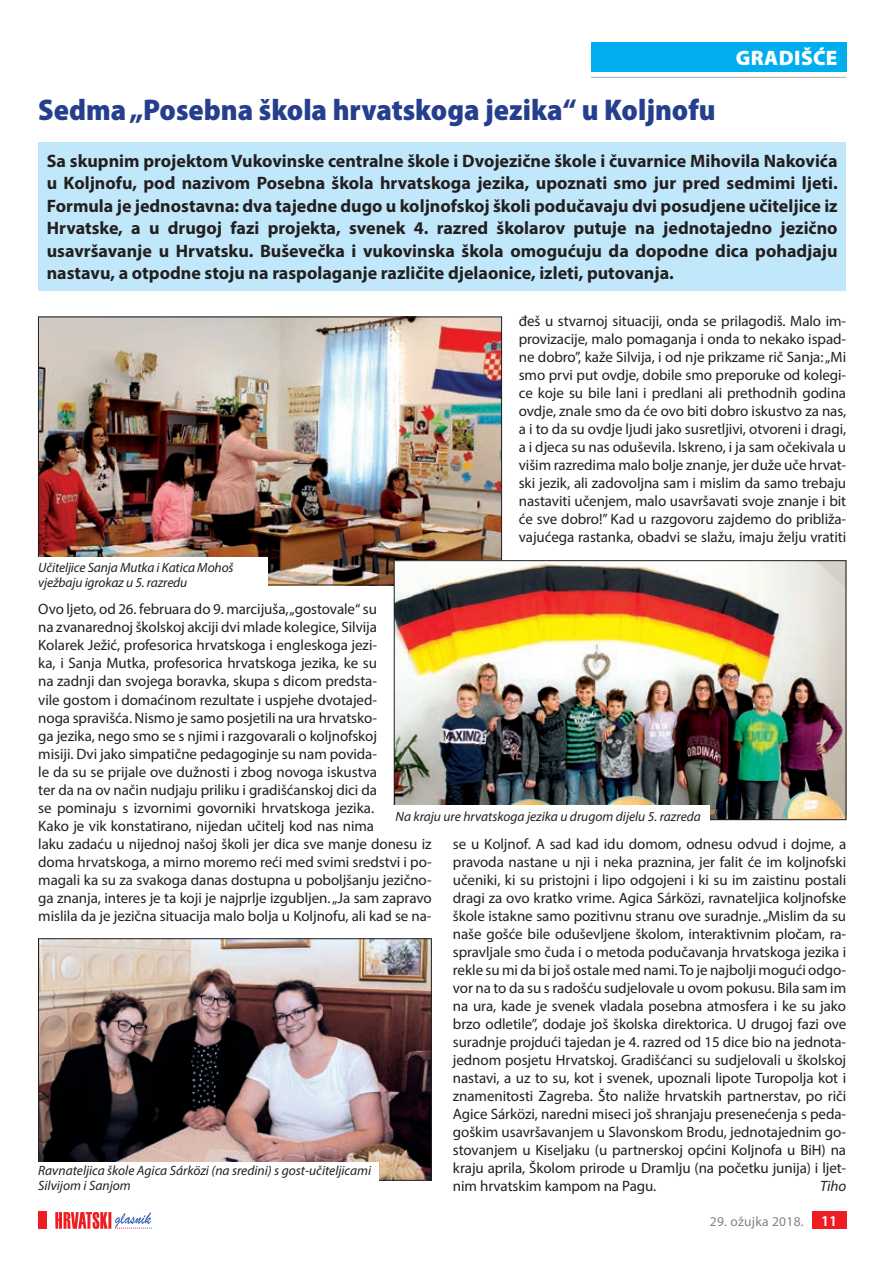
<style>
.page{position:relative;width:893px;height:1263px;background:#fff}
.page>*{position:absolute;margin:0;border:0;box-sizing:border-box;transform-origin:0 0}
.t1{font:900 semi-condensed 30px "Myriad Pro";color:#253f8e}
.t2{font:900 21px "Myriad Pro";color:#fff}
.t3{font:700 18px/22.5px "Myriad Pro";color:#231f20;text-align:justify}
.t4{font:15px/18px "Myriad Pro";letter-spacing:-.005em;color:#231f20;text-align:justify}
.t5{font:italic 15px "Myriad Pro";color:#231f20}
.t6{font:italic 13.5px/15px "Myriad Pro";color:#231f20}
.t7{font:13.5px "Myriad Pro";letter-spacing:.02em;color:#808285}
.s1{font-weight:600;font-size:15px;color:#fff}
</style>
<div class="page">
<div style="left:812px;top:1212px;width:34px;height:17px;background:#ee1d23"></div>
<svg style="left:55px;top:1212px;width:97px;height:17px"></svg>
<div style="left:38px;top:1212px;width:9px;height:17px;background:#ee1d23"></div>
<div style="left:591px;top:43px;width:255px;height:29px;background:#00aeef"></div>
<hr style="left:591px;top:77px;width:255px;height:1px;background:#a8a9ad">
<div style="left:38px;top:142px;width:808px;height:148px;background:#c1e8fa"></div>
<img style="left:40px;top:319px;width:460px;height:264px">
<img style="left:40px;top:940px;width:390px;height:238px">
<img style="left:396px;top:562px;width:448px;height:256px">
<div style="left:34px;top:557px;width:234px;height:34px;background:#fff"></div>
<div style="left:391px;top:805px;width:319px;height:22px;background:#fff"></div>
<div style="left:34px;top:1162px;width:344px;height:31px;background:#fff"></div>
<h2 class="t2" style="left:736px;top:44px;width:28px">GRADI</h2>
<h2 class="t2" style="left:801px;top:44px;width:36px">šĆE</h2>
<h1 class="t1" style="left:38px;top:90px;width:679px">Sedma „Posebna škola hrvatskoga jezika“ u Koljnofu</h1>
<p class="t3" style="left:47px;top:149px;width:792px">Sa skupnim projektom Vukovinske centralne škole i Dvojezične škole i čuvarnice Mihovila Nakovića u Koljnofu, pod nazivom Posebna škola hrvatskoga jezika, upoznati smo jur pred sedmimi ljeti.<br>Formula je jednostavna: dva tajedne dugo u koljnofskoj školi podučavaju dvi posudjene učiteljice iz Hrvatske, a u drugoj fazi projekta, svenek 4. razred školarov putuje na jednotajedno jezično usavršavanje u Hrvatsku. Buševečka i vukovinska škola omogućuju da dopodne dica pohadjaju nastavu, a otpodne stoju na raspolaganje različite djelaonice, izleti, putovanja.</p>
<p class="t6" style="left:38px;top:560px;width:197px">Učiteljice Sanja Mutka i Katica Mohoš vježbaju igrokaz u 5. razredu</p>
<p class="t4" style="left:519px;top:312px;width:329px">đeš u stvarnoj situaciji, onda se prilagodiš. Malo im&shy;provizacije, malo pomaganja i onda to nekako ispad&shy;ne dobro”, kaže Silvija, i od nje prikzame rič Sanja: „Mi smo prvi put ovdje, dobile smo preporuke od kolegi&shy;ce koje su bile lani i predlani ali prethodnih godina ovdje, znale smo da će ovo biti dobro iskustvo za nas, a i to da su ovdje ljudi jako susretljivi, otvoreni i dragi, a i djeca su nas oduševila. Iskreno, i ja sam očekivala u višim razredima malo bolje znanje, jer duže uče hrvat&shy;ski jezik, ali zadovoljna sam i mislim da samo trebaju nastaviti učenjem, malo usavršavati svoje znanje i bit će sve dobro!” Kad u razgovoru zajdemo do približa&shy;vajućega rastanka, obadvi se slažu, imaju želju vratiti</p>
<p class="t4" style="left:38px;top:600px;width:395px;text-align:left">Ovo ljeto, od 26. februara do 9. marcijuša, „gostovale“ su<br>na zvanarednoj školskoj akciji dvi mlade kolegice, Silvija<br>Kolarek Ježić, profesorica hrvatskoga i engleskoga jezi-<br>ka, i Sanja Mutka, profesorica hrvatskoga jezika, ke su<br>na zadnji dan svojega boravka, skupa s dicom predsta-<br>vile gostom i domaćinom rezultate i uspjehe dvotajed-<br>noga spravišća. Nismo je samo posjetili na ura hrvatsko-<br>ga jezika, nego smo se s njimi i razgovarali o koljnofskoj<br>misiji. Dvi jako simpatične pedagoginje su nam povida-<br>le da su se prijale ove dužnosti i zbog novoga iskustva<br>ter da na ov način nudjaju priliku i gradišćanskoj dici da<br>se pominaju s izvornimi govorniki hrvatskoga jezika.<br>Kako je vik konstatirano, nijedan učitelj kod nas nima<br>laku zadaću u nijednoj našoj školi jer dica sve manje donesu iz doma hrvatskoga, a mirno moremo reći med svimi sredstvi i po&shy;magali ka su za svakoga danas dostupna u poboljšanju jezično&shy;ga znanja, interes je ta koji je najprlje izgubljen. „Ja sam zapravo mislila da je jezična situacija malo bolja u Koljnofu, ali kad se na-</p>
<p class="t6" style="left:395px;top:809px;width:307px">Na kraju ure hrvatskoga jezika u drugom dijelu 5. razreda</p>
<p class="t4" style="left:453px;top:834px;width:395px">se u Koljnof. A sad kad idu domom, odnesu odvud i dojme, a pravoda nastane u nji i neka praznina, jer falit će im koljnofski učeniki, ki su pristojni i lipo odgojeni i ki su im zaistinu postali dragi za ovo kratko vrime. Agica Sárközi, ravnateljica koljnofske škole istakne samo pozitivnu stranu ove suradnje. „Mislim da su naše gošće bile oduševljene školom, interaktivnim pločam, ra&shy;spravljale smo čuda i o metoda podučavanja hrvatskoga jezika i rekle su mi da bi još ostale med nami. To je najbolji mogući odgo&shy;vor na to da su s radošću sudjelovale u ovom pokusu. Bila sam im na ura, kade je svenek vladala posebna atmosfera i ke su jako brzo odletile”, dodaje još školska direktorica. U drugoj fazi ove suradnje projdući tajedan je 4. razred od 15 dice bio na jednota&shy;jednom posjetu Hrvatskoj. Gradišćanci su sudjelovali u školskoj nastavi, a uz to su, kot i svenek, upoznali lipote Turopolja kot i znamenitosti Zagreba. Što naliže hrvatskih partnerstav, po riči Agice Sárközi, naredni miseci još shranjaju presenećenja s peda&shy;goškim usavršavanjem u Slavonskom Brodu, jednotajednim go&shy;stovanjem u Kiseljaku (u partnerskoj općini Koljnofa u BiH) na kraju aprila, Školom prirode u Dramlju (na početku junija) i ljet&shy;nim hrvatskim kampom na Pagu.</p>
<p class="t6" style="left:38px;top:1163px;width:334px">Ravnateljica škole Agica Sárközi (na sredini) s gost-učiteljicami<br>Silvijom i Sanjom</p>
<p class="t5" style="left:820px;top:1176px;width:28px">Tiho</p>
<p class="t7" style="left:710px;top:1213px;width:129px">29. ožujka 2018. <span class="s1">11</span></p>
</div>
